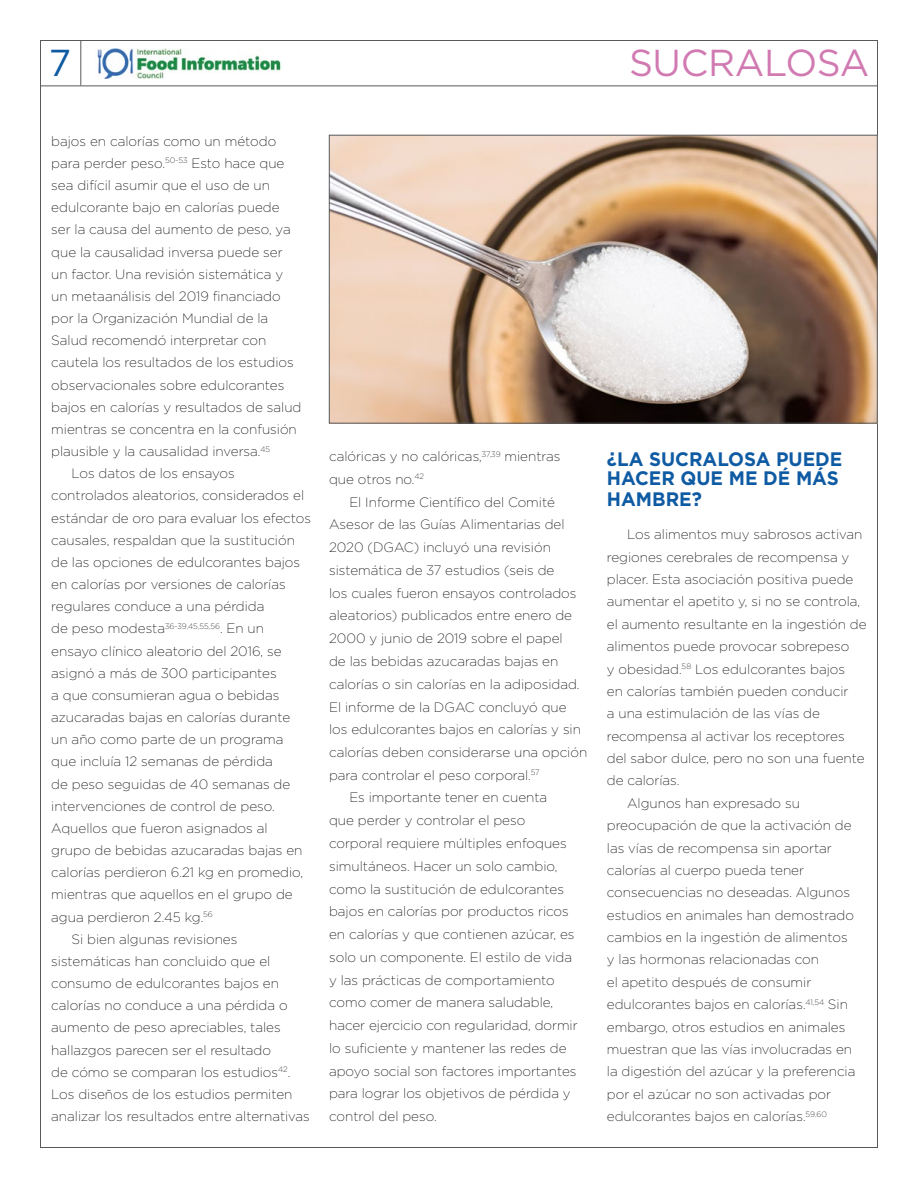
<style>
.page{position:relative;width:918px;height:1188px;background:#fff}
.page>*{position:absolute;margin:0;border:0;box-sizing:border-box;transform-origin:0 0}
.t1{font:37.5px "Gotham";letter-spacing:-.01em;color:#d17ab2}
.t2{font:37.5px "Gotham";color:#0f5ba3}
.t3{font:700 19.5px/18.6px "Gotham";color:#0f5ba3;scale:.96 1}
.t4{font:200 13.5px/22.8px "Gotham";color:#000}
</style>
<div class="page">
<hr style="left:40px;top:86px;width:838px;height:1px;background:#58595b">
<hr style="left:81px;top:40px;width:1px;height:45px;background:#58595b">
<img style="left:97px;top:49px;width:184px;height:29px">
<img style="left:331px;top:137px;width:545px;height:284px">
<div style="left:329px;top:135px;width:549px;height:288px;border:1px solid #58595b"></div>
<h1 class="t2" style="left:49px;top:39px;width:24px">7</h1>
<h1 class="t1" style="left:629px;top:39px;width:242px">SUCRALOSA</h1>
<p class="t4" style="left:51px;top:129px;width:226px">bajos en calorías como un método</p>
<p class="t4" style="left:51px;top:151px;width:235px">para perder peso.<sup>50-53</sup> Esto hace que</p>
<p class="t4" style="left:51px;top:174px;width:220px">sea difícil asumir que el uso de un</p>
<p class="t4" style="left:51px;top:196px;width:230px">edulcorante bajo en calorías puede</p>
<p class="t4" style="left:51px;top:218px;width:241px">ser la causa del aumento de peso, ya</p>
<p class="t4" style="left:51px;top:240px;width:233px">que la causalidad inversa puede ser</p>
<p class="t4" style="left:51px;top:262px;width:233px">un factor. Una revisión sistemática y</p>
<p class="t4" style="left:51px;top:284px;width:231px">un metaanálisis del 2019 financiado</p>
<p class="t4" style="left:51px;top:307px;width:218px">por la Organización Mundial de la</p>
<p class="t4" style="left:51px;top:329px;width:217px">Salud recomendó interpretar con</p>
<p class="t4" style="left:51px;top:351px;width:244px">cautela los resultados de los estudios</p>
<p class="t4" style="left:51px;top:373px;width:235px">observacionales sobre edulcorantes</p>
<p class="t4" style="left:51px;top:395px;width:252px">bajos en calorías y resultados de salud</p>
<p class="t4" style="left:51px;top:417px;width:247px">mientras se concentra en la confusión</p>
<p class="t4" style="left:51px;top:440px;width:220px">plausible y la causalidad inversa.<sup>45</sup></p>
<p class="t4" style="left:72px;top:462px;width:165px">Los datos de los ensayos</p>
<p class="t4" style="left:51px;top:484px;width:254px">controlados aleatorios, considerados el</p>
<p class="t4" style="left:51px;top:506px;width:261px">estándar de oro para evaluar los efectos</p>
<p class="t4" style="left:51px;top:528px;width:245px">causales, respaldan que la sustitución</p>
<p class="t4" style="left:51px;top:550px;width:250px">de las opciones de edulcorantes bajos</p>
<p class="t4" style="left:51px;top:572px;width:236px">en calorías por versiones de calorías</p>
<p class="t4" style="left:51px;top:595px;width:215px">regulares conduce a una pérdida</p>
<p class="t4" style="left:51px;top:617px;width:214px">de peso modesta<sup>36-39,45,55,56</sup>. En un</p>
<p class="t4" style="left:51px;top:639px;width:232px">ensayo clínico aleatorio del 2016, se</p>
<p class="t4" style="left:51px;top:661px;width:227px">asignó a más de 300 participantes</p>
<p class="t4" style="left:51px;top:683px;width:230px">a que consumieran agua o bebidas</p>
<p class="t4" style="left:51px;top:705px;width:241px">azucaradas bajas en calorías durante</p>
<p class="t4" style="left:51px;top:728px;width:234px">un año como parte de un programa</p>
<p class="t4" style="left:51px;top:750px;width:223px">que incluía 12 semanas de pérdida</p>
<p class="t4" style="left:51px;top:772px;width:241px">de peso seguidas de 40 semanas de</p>
<p class="t4" style="left:51px;top:794px;width:225px">intervenciones de control de peso.</p>
<p class="t4" style="left:51px;top:816px;width:218px">Aquellos que fueron asignados al</p>
<p class="t4" style="left:51px;top:838px;width:253px">grupo de bebidas azucaradas bajas en</p>
<p class="t4" style="left:51px;top:861px;width:253px">calorías perdieron 6.21 kg en promedio,</p>
<p class="t4" style="left:51px;top:883px;width:243px">mientras que aquellos en el grupo de</p>
<p class="t4" style="left:51px;top:905px;width:163px">agua perdieron 2.45 kg.<sup>56</sup></p>
<p class="t4" style="left:72px;top:927px;width:167px">Si bien algunas revisiones</p>
<p class="t4" style="left:51px;top:949px;width:221px">sistemáticas han concluido que el</p>
<p class="t4" style="left:51px;top:971px;width:229px">consumo de edulcorantes bajos en</p>
<p class="t4" style="left:51px;top:994px;width:238px">calorías no conduce a una pérdida o</p>
<p class="t4" style="left:51px;top:1016px;width:231px">aumento de peso apreciables, tales</p>
<p class="t4" style="left:51px;top:1038px;width:221px">hallazgos parecen ser el resultado</p>
<p class="t4" style="left:51px;top:1060px;width:241px">de cómo se comparan los estudios<sup>42</sup>.</p>
<p class="t4" style="left:51px;top:1082px;width:243px">Los diseños de los estudios permiten</p>
<p class="t4" style="left:51px;top:1104px;width:260px">analizar los resultados entre alternativas</p>
<p class="t4" style="left:329px;top:445px;width:233px">calóricas y no calóricas,<sup>37,39</sup> mientras que otros no.<sup>42</sup></p>
<p class="t4" style="left:349px;top:490px;width:207px">El Informe Científico del Comité</p>
<p class="t4" style="left:329px;top:513px;width:237px">Asesor de las Guías Alimentarias del</p>
<p class="t4" style="left:329px;top:536px;width:223px">2020 (DGAC) incluyó una revisión</p>
<p class="t4" style="left:329px;top:558px;width:227px">sistemática de 37 estudios (seis de</p>
<p class="t4" style="left:329px;top:581px;width:249px">los cuales fueron ensayos controlados</p>
<p class="t4" style="left:329px;top:604px;width:245px">aleatorios) publicados entre enero de</p>
<p class="t4" style="left:329px;top:627px;width:235px">2000 y junio de 2019 sobre el papel</p>
<p class="t4" style="left:329px;top:649px;width:231px">de las bebidas azucaradas bajas en</p>
<p class="t4" style="left:329px;top:672px;width:252px">calorías o sin calorías en la adiposidad.</p>
<p class="t4" style="left:329px;top:695px;width:239px">El informe de la DGAC concluyó que</p>
<p class="t4" style="left:329px;top:718px;width:253px">los edulcorantes bajos en calorías y sin</p>
<p class="t4" style="left:329px;top:740px;width:260px">calorías deben considerarse una opción</p>
<p class="t4" style="left:329px;top:763px;width:212px">para controlar el peso corporal.<sup>57</sup></p>
<p class="t4" style="left:349px;top:786px;width:199px">Es importante tener en cuenta</p>
<p class="t4" style="left:329px;top:809px;width:198px">que perder y controlar el peso</p>
<p class="t4" style="left:329px;top:831px;width:239px">corporal requiere múltiples enfoques</p>
<p class="t4" style="left:329px;top:854px;width:230px">simultáneos. Hacer un solo cambio,</p>
<p class="t4" style="left:329px;top:877px;width:237px">como la sustitución de edulcorantes</p>
<p class="t4" style="left:329px;top:900px;width:241px">bajos en calorías por productos ricos</p>
<p class="t4" style="left:329px;top:922px;width:247px">en calorías y que contienen azúcar, es</p>
<p class="t4" style="left:329px;top:945px;width:245px">solo un componente. El estilo de vida</p>
<p class="t4" style="left:329px;top:968px;width:227px">y las prácticas de comportamiento</p>
<p class="t4" style="left:329px;top:991px;width:226px">como comer de manera saludable,</p>
<p class="t4" style="left:329px;top:1013px;width:250px">hacer ejercicio con regularidad, dormir</p>
<p class="t4" style="left:329px;top:1036px;width:239px">lo suficiente y mantener las redes de</p>
<p class="t4" style="left:329px;top:1059px;width:249px">apoyo social son factores importantes</p>
<p class="t4" style="left:329px;top:1082px;width:243px">para lograr los objetivos de pérdida y</p>
<p class="t4" style="left:329px;top:1105px;width:109px">control del peso.</p>
<h2 class="t3" style="left:607px;top:450px;width:247px">¿LA SUCRALOSA PUEDE<br>HACER QUE ME DÉ MÁS</h2>
<h2 class="t3" style="left:607px;top:490px;width:101px">HAMBRE?</h2>
<p class="t4" style="left:627px;top:523px;width:237px">Los alimentos muy sabrosos activan</p>
<p class="t4" style="left:607px;top:545px;width:244px">regiones cerebrales de recompensa y</p>
<p class="t4" style="left:607px;top:567px;width:248px">placer. Esta asociación positiva puede</p>
<p class="t4" style="left:607px;top:590px;width:255px">aumentar el apetito y, si no se controla,</p>
<p class="t4" style="left:607px;top:612px;width:261px">el aumento resultante en la ingestión de</p>
<p class="t4" style="left:607px;top:635px;width:244px">alimentos puede provocar sobrepeso</p>
<p class="t4" style="left:607px;top:657px;width:240px">y obesidad.<sup>58</sup> Los edulcorantes bajos</p>
<p class="t4" style="left:607px;top:679px;width:243px">en calorías también pueden conducir</p>
<p class="t4" style="left:607px;top:702px;width:215px">a una estimulación de las vías de</p>
<p class="t4" style="left:607px;top:724px;width:239px">recompensa al activar los receptores</p>
<p class="t4" style="left:607px;top:746px;width:259px">del sabor dulce, pero no son una fuente</p>
<p class="t4" style="left:607px;top:769px;width:74px">de calorías.</p>
<p class="t4" style="left:627px;top:791px;width:174px">Algunos han expresado su</p>
<p class="t4" style="left:607px;top:814px;width:246px">preocupación de que la activación de</p>
<p class="t4" style="left:607px;top:836px;width:226px">las vías de recompensa sin aportar</p>
<p class="t4" style="left:607px;top:858px;width:199px">calorías al cuerpo pueda tener</p>
<p class="t4" style="left:607px;top:881px;width:245px">consecuencias no deseadas. Algunos</p>
<p class="t4" style="left:607px;top:903px;width:249px">estudios en animales han demostrado</p>
<p class="t4" style="left:607px;top:925px;width:242px">cambios en la ingestión de alimentos</p>
<p class="t4" style="left:607px;top:948px;width:214px">y las hormonas relacionadas con</p>
<p class="t4" style="left:607px;top:970px;width:206px">el apetito después de consumir</p>
<p class="t4" style="left:607px;top:993px;width:243px">edulcorantes bajos en calorías.<sup>41,54</sup> Sin</p>
<p class="t4" style="left:607px;top:1015px;width:240px">embargo, otros estudios en animales</p>
<p class="t4" style="left:607px;top:1037px;width:247px">muestran que las vías involucradas en</p>
<p class="t4" style="left:607px;top:1060px;width:250px">la digestión del azúcar y la preferencia</p>
<p class="t4" style="left:607px;top:1082px;width:226px">por el azúcar no son activadas por</p>
<p class="t4" style="left:607px;top:1104px;width:222px">edulcorantes bajos en calorías.<sup>59,60</sup></p>
</div>
